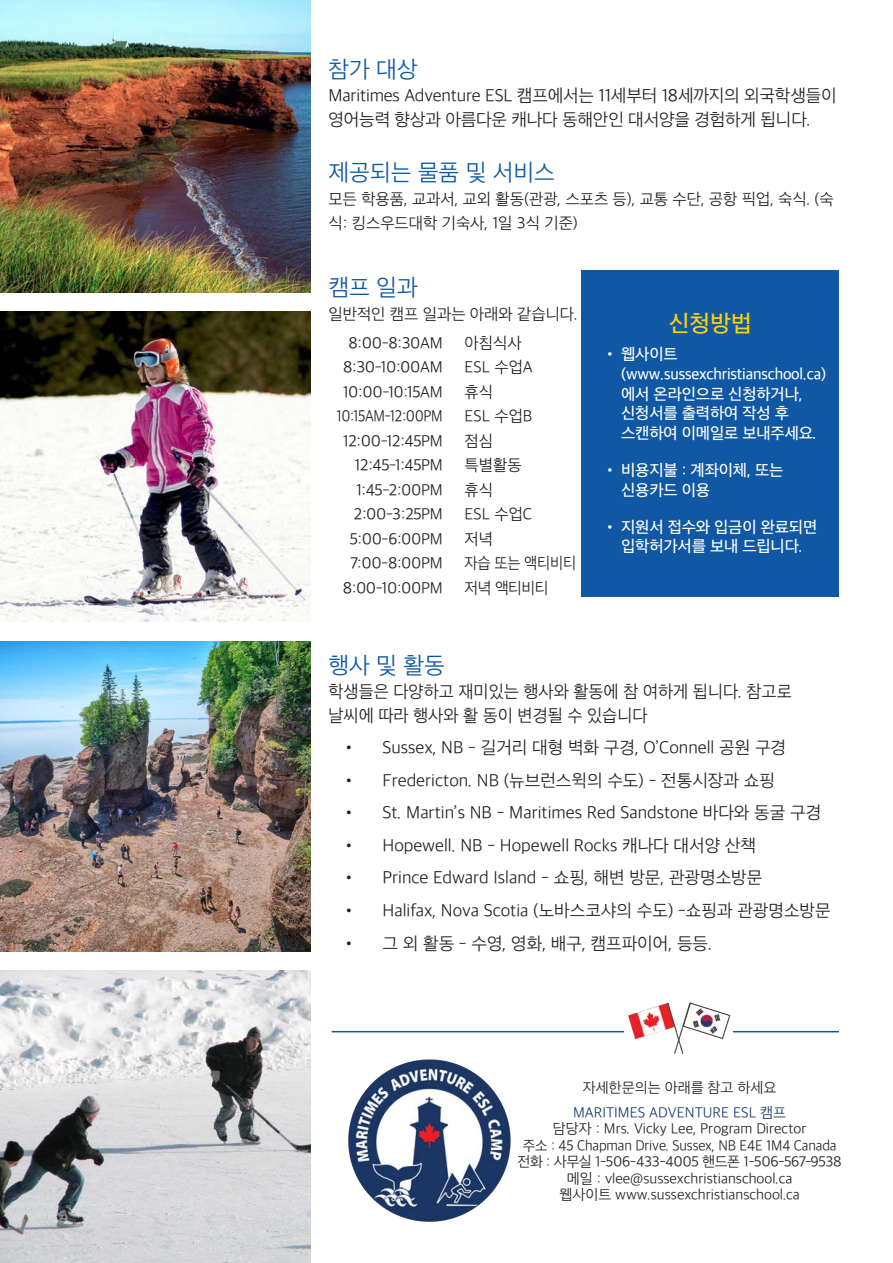
<style>
.page{position:relative;width:893px;height:1263px;background:#fff}
.page>*{position:absolute;margin:0;border:0;box-sizing:border-box;transform-origin:0 0}
.t1{font:300 24px "Apple SD Gothic Neo";color:#1058a3}
.t2{font:500 24px "Apple SD Gothic Neo";color:#fcd10d}
.t3{font:300 18px/24px "Apple SD Gothic Neo";color:#231f20}
.t4{font:300 16.5px/24px "Apple SD Gothic Neo";letter-spacing:-.01em;color:#231f20}
.t5{font:500 16.5px/19.8px "Apple SD Gothic Neo";letter-spacing:-.01em;color:#fff}
.t6{font:300 16.5px "Apple SD Gothic Neo";letter-spacing:-.01em;color:#231f20;scale:.89 1}
.t7{font:300 16.5px "Apple SD Gothic Neo";letter-spacing:-.01em;color:#231f20;scale:.92 1}
.t8{font:300 16.5px "Apple SD Gothic Neo";letter-spacing:-.01em;color:#231f20;scale:.96 1}
.t9{font:300 15px/16.5px "Apple SD Gothic Neo";color:#231f20;text-align:center}
.t10{font:300 15px "Apple SD Gothic Neo";color:#193664}
</style>
<div class="page">
<img style="left:0;top:0;width:310px;height:292px">
<img style="left:0;top:311px;width:310px;height:311px">
<img style="left:0;top:641px;width:310px;height:310px">
<img style="left:0;top:971px;width:310px;height:292px">
<hr style="left:332px;top:1031px;width:507px;height:1px;background:#1058a3">
<img style="left:348px;top:1059px;width:163px;height:163px">
<div style="left:581px;top:270px;width:258px;height:326px;background:#1058a3"></div>
<img style="left:624px;top:1002px;width:109px;height:53px">
<svg style="left:683px;top:1003px;width:47px;height:36px"></svg>
<h1 class="t1" style="left:328px;top:57px;width:91px">참가 대상</h1>
<p class="t3" style="left:328px;top:85px;width:510px">Maritimes Adventure ESL 캠프에서는 11세부터 18세까지의 외국학생들이 영어능력 향상과 아름다운 캐나다 동해안인 대서양을 경험하게 됩니다.</p>
<h1 class="t1" style="left:328px;top:159px;width:228px">제공되는 물품 및 서비스</h1>
<p class="t4" style="left:328px;top:188px;width:507px">모든 학용품, 교과서, 교외 활동(관광, 스포츠 등), 교통 수단, 공항 픽업, 숙식. (숙 식: 킹스우드대학 기숙사, 1일 3식 기준)</p>
<h1 class="t1" style="left:328px;top:274px;width:91px">캠프 일과</h1>
<p class="t4" style="left:349px;top:300px;width:231px;line-height:28.8px;text-indent:-20px">일반적인 캠프 일과는 아래와 같습니다.<br>8:00-8:30AM</p>
<p class="t4" style="left:465px;top:332px;width:59px">아침식사</p>
<p class="t4" style="left:343px;top:356px;width:101px">8:30-10:00AM</p>
<p class="t4" style="left:465px;top:356px;width:70px">ESL 수업A</p>
<p class="t4" style="left:343px;top:381px;width:101px">10:00-10:15AM</p>
<p class="t4" style="left:465px;top:381px;width:30px">휴식</p>
<p class="t6" style="left:336px;top:407px;width:121px">10:15AM-12:00PM</p>
<p class="t4" style="left:465px;top:405px;width:69px">ESL 수업B</p>
<p class="t4" style="left:343px;top:430px;width:101px">12:00-12:45PM</p>
<p class="t4" style="left:465px;top:430px;width:30px">점심</p>
<p class="t4" style="left:354px;top:454px;width:90px">12:45-1:45PM</p>
<p class="t4" style="left:465px;top:454px;width:59px">특별활동</p>
<p class="t4" style="left:356px;top:479px;width:88px">1:45-2:00PM</p>
<p class="t4" style="left:465px;top:479px;width:30px">휴식</p>
<p class="t4" style="left:354px;top:503px;width:90px">2:00-3:25PM</p>
<p class="t4" style="left:465px;top:503px;width:69px">ESL 수업C</p>
<p class="t4" style="left:350px;top:528px;width:94px">5:00-6:00PM</p>
<p class="t4" style="left:465px;top:528px;width:30px">저녁</p>
<p class="t4" style="left:350px;top:552px;width:94px">7:00-8:00PM</p>
<p class="t7" style="left:465px;top:554px;width:123px">자습 또는 액티비티</p>
<p class="t4" style="left:343px;top:577px;width:101px">8:00-10:00PM</p>
<p class="t8" style="left:465px;top:579px;width:89px">저녁 액티비티</p>
<h1 class="t2" style="left:669px;top:310px;width:85px">신청방법</h1>
<p class="t5" style="left:621px;top:345px;width:206px;text-indent:-18px">• 웹사이트 (www.sussexchristianschool.ca) 에서 온라인으로 신청하거나, 신청서를 출력하여 작성 후 스캔하여 이메일로 보내주세요.</p>
<p class="t5" style="left:621px;top:461px;width:164px;text-indent:-18px">• 비용지불 : 계좌이체, 또는 신용카드 이용</p>
<p class="t5" style="left:603px;top:518px;width:216px;text-align:center">• 지원서 접수와 입금이 완료되면 입학허가서를 보내 드립니다.</p>
<h1 class="t1" style="left:328px;top:652px;width:118px">행사 및 활동</h1>
<p class="t3" style="left:328px;top:680px;width:465px">학생들은 다양하고 재미있는 행사와 활동에 참 여하게 됩니다. 참고로 날씨에 따라 행사와 활 동이 변경될 수 있습니다</p>
<p class="t3" style="left:341px;top:737px;width:446px">• Sussex, NB - 길거리 대형 벽화 구경, O’Connell 공원 구경</p>
<p class="t3" style="left:341px;top:769px;width:435px">• Fredericton. NB (뉴브런스윅의 수도) - 전통시장과 쇼핑</p>
<p class="t3" style="left:341px;top:802px;width:482px">• St. Martin’s NB - Maritimes Red Sandstone 바다와 동굴 구경</p>
<p class="t3" style="left:341px;top:834px;width:416px">• Hopewell. NB - Hopewell Rocks 캐나다 대서양 산책</p>
<p class="t3" style="left:341px;top:867px;width:423px">• Prince Edward Island - 쇼핑, 해변 방문, 관광명소방문</p>
<p class="t3" style="left:341px;top:899px;width:491px">• Halifax, Nova Scotia (노바스코샤의 수도) -쇼핑과 관광명소방문</p>
<p class="t3" style="left:341px;top:932px;width:372px">• 그 외 활동 - 수영, 영화, 배구, 캠프파이어, 등등.</p>
<p class="t9" style="left:583px;top:1080px;width:195px">자세한문의는 아래를 참고 하세요</p>
<p class="t10" style="left:573px;top:1104px;width:215px">MARITIMES ADVENTURE ESL 캠프</p>
<p class="t9" style="left:518px;top:1121px;width:326px">담당자 : Mrs. Vicky Lee, Program Director<br>주소 : 45 Chapman Drive. Sussex, NB E4E 1M4 Canada 전화 : 사무실 1-506-433-4005 핸드폰 1-506-567-9538 메일 : vlee@sussexchristianschool.ca<br>웹사이트 www.sussexchristianschool.ca</p>
</div>
